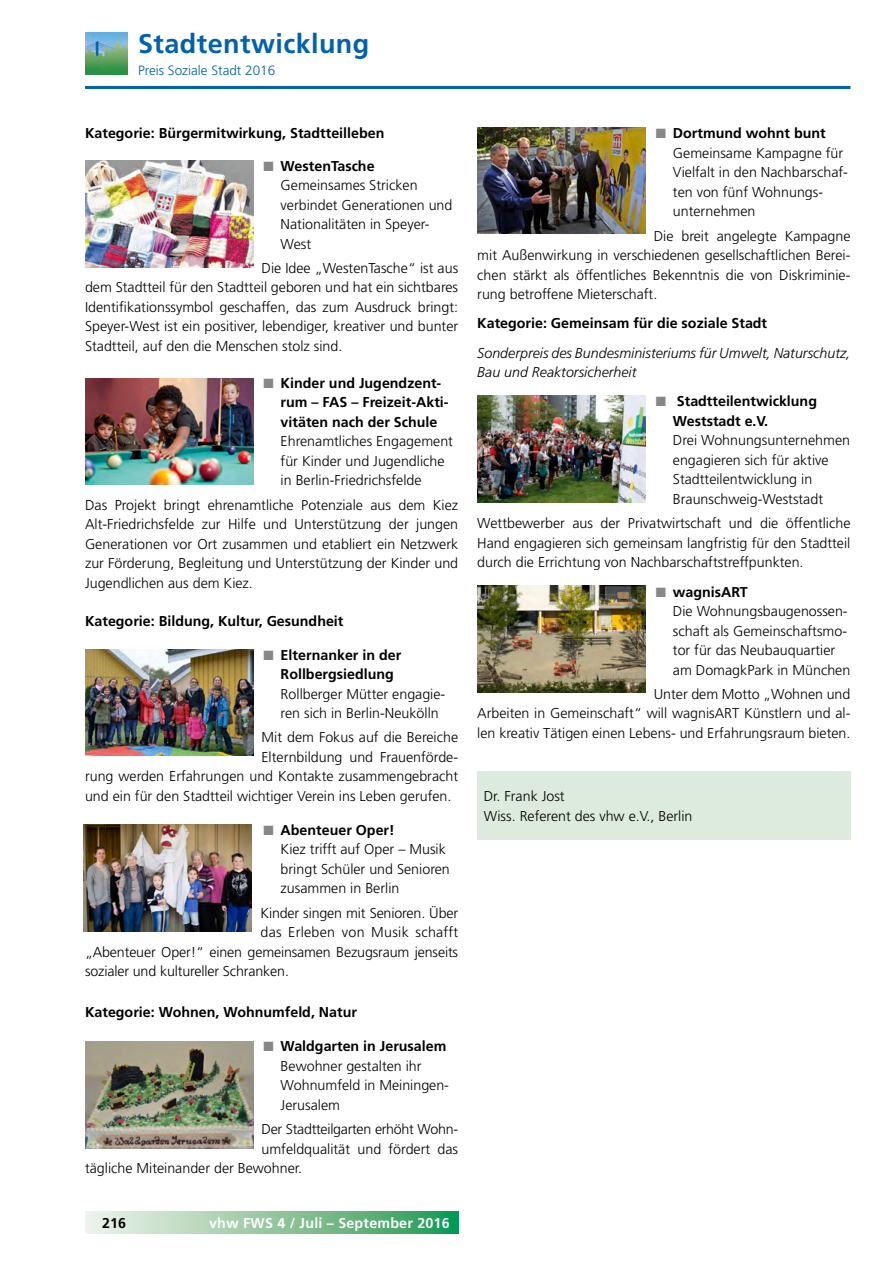
<style>
.page{position:relative;width:893px;height:1263px;background:#fff}
.page>*{position:absolute;margin:0;border:0;box-sizing:border-box;transform-origin:0 0}
.t1{font:700 27px "Frutiger LT";letter-spacing:.015em;color:#0062ae}
.t2{font:300 14.25px/19.5px "Frutiger LT";color:#000}
.t3{font:700 14.25px/19.5px "Frutiger LT";color:#000}
.t4{font:italic 300 14.25px/19.5px "Frutiger LT Std";color:#000}
.t5{font:300 14.25px "Frutiger LT";letter-spacing:-.02em;color:#000}
.t6{font:700 14.25px "Frutiger LT";letter-spacing:.015em;color:#fff}
.t7{font:300 14.25px "Frutiger LT";letter-spacing:.02em;color:#000}
.t8{font:300 13.5px "Frutiger LT";color:#0062ae}
.s1{color:#868786}
.s2{font-weight:700}
</style>
<div class="page">
<hr style="left:85px;top:86px;width:765px;height:3px;background:#0062ae">
<svg style="left:85px;top:1212px;width:373px;height:21px;background:#8dc69f"></svg>
<img style="left:85px;top:32px;width:42px;height:43px">
<div style="left:477px;top:771px;width:373px;height:69px;background:#dcebdd"></div>
<img style="left:85px;top:378px;width:168px;height:107px">
<img style="left:85px;top:649px;width:168px;height:107px">
<img style="left:84px;top:825px;width:168px;height:106px">
<img style="left:85px;top:1042px;width:168px;height:106px">
<img style="left:477px;top:128px;width:168px;height:106px">
<img style="left:477px;top:396px;width:168px;height:106px">
<img style="left:477px;top:586px;width:168px;height:106px">
<img style="left:85px;top:161px;width:168px;height:106px">
<h1 class="t1" style="left:138px;top:28px;width:233px">Stadtentwicklung</h1>
<p class="t8" style="left:138px;top:62px;width:139px">Preis Soziale Stadt 2016</p>
<p class="t3" style="left:85px;top:124px;width:301px">Kategorie: Bürgermitwirkung, Stadtteilleben</p>
<p class="t2" style="left:281px;top:156px;width:173px;text-indent:-17px"><span class="s1">■</span> <span class="s2">WestenTasche<br></span>Gemeinsames Stricken verbindet Generationen und<br>Nationalitäten in Speyer-<br>West</p>
<p class="t2" style="left:85px;top:258px;width:375px;text-align:justify;text-indent:176px">Die Idee „WestenTasche“ ist aus dem Stadtteil für den Stadtteil geboren und hat ein sichtbares Identifikationssymbol geschaffen, das zum Ausdruck bringt:<br>Speyer-West ist ein positiver, lebendiger, kreativer und bunter Stadtteil, auf den die Menschen stolz sind.</p>
<p class="t3" style="left:281px;top:373px;width:169px;text-indent:-17px"><span class="s1">■</span> Kinder und Jugendzent&shy;rum – FAS – Freizeit-Akti&shy;vitäten nach der Schule</p>
<p class="t2" style="left:281px;top:432px;width:174px">Ehrenamtliches Engagement für Kinder und Jugendliche in Berlin-Friedrichsfelde</p>
<p class="t2" style="left:85px;top:495px;width:375px;text-align:justify">Das Projekt bringt ehrenamtliche Potenziale aus dem Kiez Alt-Friedrichsfelde zur Hilfe und Unterstützung der jungen Generationen vor Ort zusammen und etabliert ein Netzwerk zur Förderung, Begleitung und Unterstützung der Kinder und Jugendlichen aus dem Kiez.</p>
<p class="t3" style="left:85px;top:611px;width:260px">Kategorie: Bildung, Kultur, Gesundheit</p>
<p class="t3" style="left:281px;top:645px;width:122px;text-indent:-17px"><span class="s1">■</span> Elternanker in der<br>Rollbergsiedlung</p>
<p class="t2" style="left:281px;top:684px;width:166px">Rollberger Mütter engagie&shy;ren sich in Berlin-Neukölln</p>
<p class="t2" style="left:261px;top:728px;width:198px">Mit dem Fokus auf die Bereiche</p>
<p class="t2" style="left:261px;top:747px;width:198px">Elternbildung und Frauenförde-</p>
<p class="t2" style="left:85px;top:767px;width:375px">rung werden Erfahrungen und Kontakte zusammengebracht</p>
<p class="t2" style="left:85px;top:786px;width:368px">und ein für den Stadtteil wichtiger Verein ins Leben gerufen.</p>
<p class="t2" style="left:281px;top:820px;width:171px;text-indent:-17px"><span class="s1">■</span> <span class="s2">Abenteuer Oper!<br></span>Kiez trifft auf Oper – Musik bringt Schüler und Senioren zusammen in Berlin</p>
<p class="t2" style="left:260px;top:903px;width:199px">Kinder singen mit Senioren. Über</p>
<p class="t7" style="left:260px;top:924px;width:199px">das Erleben von Musik schafft</p>
<p class="t2" style="left:85px;top:942px;width:375px">„Abenteuer Oper!“ einen gemeinsamen Bezugsraum jenseits</p>
<p class="t2" style="left:85px;top:962px;width:205px">sozialer und kultureller Schranken.</p>
<p class="t3" style="left:85px;top:1003px;width:273px">Kategorie: Wohnen, Wohnumfeld, Natur</p>
<p class="t2" style="left:281px;top:1037px;width:170px;text-indent:-17px"><span class="s1">■</span> <span class="s2">Waldgarten in Jerusalem<br></span>Bewohner gestalten ihr<br>Wohnumfeld in Meiningen-<br>Jerusalem</p>
<p class="t5" style="left:261px;top:1121px;width:198px">Der Stadtteilgarten erhöht Wohn-</p>
<p class="t2" style="left:261px;top:1139px;width:198px">umfeldqualität und fördert das</p>
<p class="t2" style="left:85px;top:1158px;width:219px">tägliche Miteinander der Bewohner.</p>
<p class="t3" style="left:102px;top:1213px;width:26px">216</p>
<p class="t6" style="left:209px;top:1214px;width:242px">vhw FWS 4 / Juli – September 2016</p>
<p class="t2" style="left:673px;top:124px;width:177px;text-indent:-17px"><span class="s1">■</span> <span class="s2">Dortmund wohnt bunt<br></span>Gemeinsame Kampagne für<br>Vielfalt in den Nachbarschaf&shy;ten von fünf Wohnungs&shy;unternehmen</p>
<p class="t2" style="left:477px;top:226px;width:375px;text-align:justify;text-indent:176px">Die breit angelegte Kampagne mit Außenwirkung in verschiedenen gesellschaftlichen Berei&shy;chen stärkt als öffentliches Bekenntnis die von Diskriminie&shy;rung betroffene Mieterschaft.</p>
<p class="t3" style="left:477px;top:314px;width:291px">Kategorie: Gemeinsam für die soziale Stadt</p>
<p class="t4" style="left:477px;top:343px;width:375px">Sonderpreis des Bundesministeriums für Umwelt, Naturschutz,<br>Bau und Reaktorsicherheit</p>
<p class="t3" style="left:673px;top:392px;width:146px;text-indent:-17px"><span class="s1">■</span> Stadtteilentwicklung<br>Weststadt e.V.</p>
<p class="t2" style="left:673px;top:431px;width:179px">Drei Wohnungsunternehmen engagieren sich für aktive<br>Stadtteilentwicklung in<br>Braunschweig-Weststadt</p>
<p class="t2" style="left:477px;top:514px;width:375px;text-align:justify">Wettbewerber aus der Privatwirtschaft und die öffentliche Hand engagieren sich gemeinsam langfristig für den Stadtteil durch die Errichtung von Nachbarschaftstreffpunkten.</p>
<p class="t2" style="left:673px;top:582px;width:179px;text-indent:-17px"><span class="s1">■</span> <span class="s2">wagnisART<br></span>Die Wohnungsbaugenossen&shy;schaft als Gemeinschaftsmo&shy;tor für das Neubauquartier am DomagkPark in München</p>
<p class="t2" style="left:477px;top:684px;width:375px;text-align:justify;text-indent:176px">Unter dem Motto „Wohnen und Arbeiten in Gemeinschaft“ will wagnisART Künstlern und al&shy;len kreativ Tätigen einen Lebens- und Erfahrungsraum bieten.</p>
<p class="t2" style="left:484px;top:787px;width:210px">Dr. Frank Jost<br>Wiss. Referent des vhw e.V., Berlin</p>
</div>
